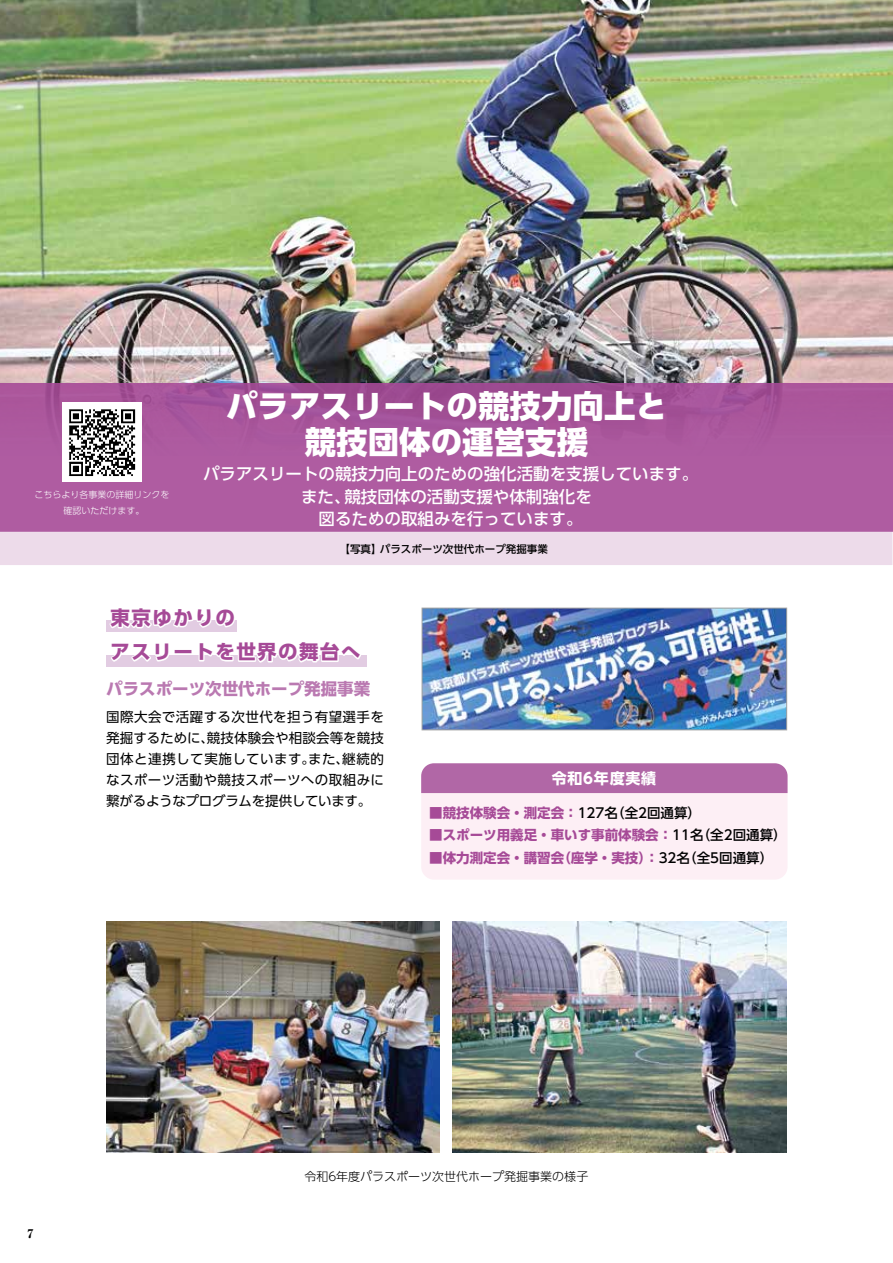
<style>
.page{position:relative;width:893px;height:1263px;background:#fff}
.page>*{position:absolute;margin:0;border:0;box-sizing:border-box;transform-origin:0 0}
.t1{font:800 31.5px/36px "UD Shin Go Pro";color:#fff;text-align:center}
.t2{font:700 19.5px/34.2px "UD Shin Go Pro";letter-spacing:.075em;color:#a64a97}
.t3{font:500 16.5px/22.5px "UD Shin Go Pro";color:#fff;text-align:center}
.t4{font:700 16.5px "UD Shin Go Pro";color:#ba79b1}
.t5{font:700 15px "UD Shin Go Pro";letter-spacing:.05em;color:#fff}
.t6{font:13.5px/21px "UD Shin Go Pro";letter-spacing:.025em;color:#000;text-align:justify}
.t7{font:700 13.5px "UD Shin Go Pro";color:#a64a97}
.t8{font:300 12px "UD Shin Go Pro";color:#000}
.t9{font:800 12px "Ryumin Pro";color:#000}
.t10{font:500 10.5px "UD Shin Go Pro";color:#000}
.t11{font:300 9px/16.2px "UD Shin Go Pro";color:#fff;text-align:center}
.s1{font-weight:500;color:#000}
</style>
<div class="page">
<img style="left:0;top:0;width:893px;height:383px">
<div style="left:0;top:383px;width:893px;height:148px;background:linear-gradient(to bottom,#a45197,#b35fa4)"></div>
<div style="left:0;top:531px;width:893px;height:34px;background:#eddbea"></div>
<img style="left:424px;top:610px;width:361px;height:118px">
<div style="left:422px;top:608px;width:365px;height:122px;border:1px solid #9fa0a0"></div>
<div style="left:421px;top:763px;width:366px;height:116px;background:#fdeff5;border-radius:13px"></div>
<div style="left:421px;top:763px;width:366px;height:30px;background:#b167a6"></div>
<img style="left:106px;top:921px;width:334px;height:231px">
<img style="left:453px;top:921px;width:334px;height:231px">
<div style="left:106px;top:655px;width:260px;height:12px;background:#e2cce2"></div>
<div style="left:106px;top:620px;width:131px;height:12px;background:#e2cce2"></div>
<svg style="left:109px;top:620px;width:126px;height:9px"></svg>
<svg style="left:111px;top:655px;width:58px;height:7px"></svg>
<svg style="left:198px;top:655px;width:163px;height:8px"></svg>
<img style="left:62px;top:402px;width:80px;height:80px">
<p class="t11" style="left:34px;top:486px;width:136px">こちらより各事業の詳細リンクを確認いただけます。</p>
<h1 class="t1" style="left:226px;top:387px;width:442px">パラアスリートの競技力向上と競技団体の運営支援</h1>
<p class="t3" style="left:203px;top:462px;width:496px">パラアスリートの競技力向上のための強化活動を支援しています。また、競技団体の活動支援や体制強化を<br>図るための取組みを行っています。</p>
<p class="t10" style="left:340px;top:541px;width:210px">【写真】パラスポーツ次世代ホープ発掘事業</p>
<h2 class="t2" style="left:111px;top:600px;width:252px">東京ゆかりの<br>アスリートを世界の舞台へ</h2>
<p class="t4" style="left:106px;top:675px;width:265px">パラスポーツ次世代ホープ発掘事業</p>
<p class="t6" style="left:106px;top:705px;width:279px">国際大会で活躍する次世代を担う有望選手を発掘するために、競技体験会や相談会等を競技団体と連携して実施しています。また、継続的なスポーツ活動や競技スポーツへの取組みに繋がるようなプログラムを提供しています。</p>
<p class="t5" style="left:552px;top:766px;width:106px">令和6年度実績</p>
<p class="t7" style="left:429px;top:801px;width:273px">■競技体験会・測定会：<span class="s1">127名（全2回通算）</span></p>
<p class="t7" style="left:429px;top:824px;width:359px">■スポーツ用義足・車いす事前体験会：<span class="s1">11名（全2回通算）</span></p>
<p class="t7" style="left:429px;top:846px;width:345px">■体力測定会・講習会（座学・実技）：<span class="s1">32名（全5回通算）</span></p>
<p class="t9" style="left:27px;top:1224px;width:7px">7</p>
<p class="t8" style="left:304px;top:1166px;width:285px">令和6年度パラスポーツ次世代ホープ発掘事業の様子</p>
</div>
